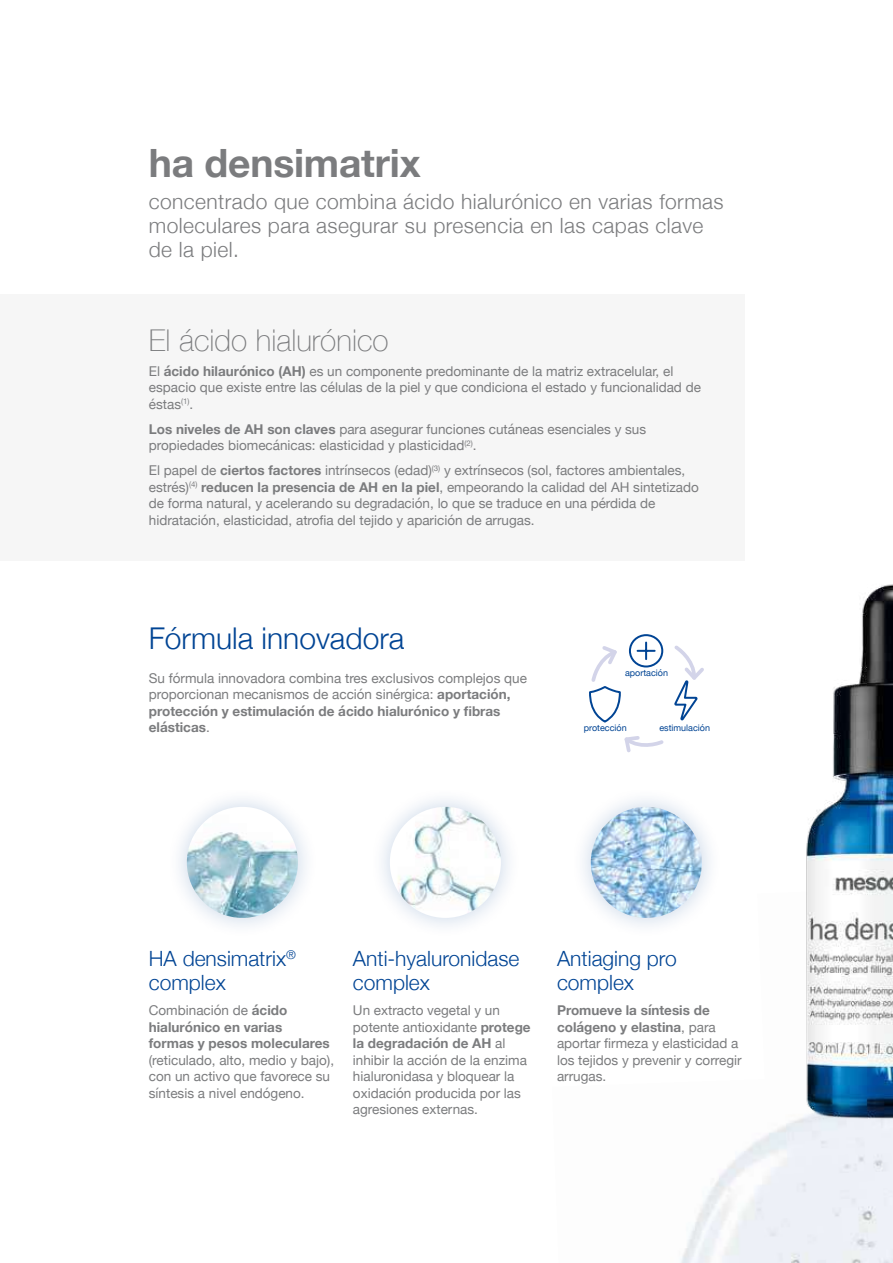
<style>
.page{position:relative;width:893px;height:1263px;background:#fff}
.page>*{position:absolute;margin:0;border:0;box-sizing:border-box;transform-origin:0 0}
.t1{font:700 39px "Helvetica Neue";letter-spacing:-.005em;color:#7b7c7e}
.t2{font:100 30px "Helvetica Neue";color:#7b7c7e}
.t3{font:300 30px "Helvetica Neue";color:#004494}
.t4{font:300 21px/24px "Helvetica Neue";letter-spacing:.02em;color:#7b7c7e}
.t5{font:300 21px/24px "Helvetica Neue";color:#004494}
.t6{font:13.5px/16.5px "Helvetica Neue";color:#7b7c7e}
.t7{font:700 13.5px/16.5px "Helvetica Neue";color:#7b7c7e}
.t8{font:9px "Helvetica Neue";color:#004494}
.s1{font-weight:700}
.s2{font-weight:400}
</style>
<div class="page">
<img style="left:680px;top:1119px;width:213px;height:144px">
<img style="left:800px;top:584px;width:93px;height:574px">
<div style="left:167px;top:787px;width:151px;height:151px;background:#004494;opacity:.2"></div>
<img style="left:187px;top:807px;width:111px;height:111px;border-radius:56px">
<div style="left:370px;top:787px;width:151px;height:151px;background:#004494;opacity:.2"></div>
<img style="left:390px;top:807px;width:111px;height:111px;border-radius:56px">
<div style="left:571px;top:787px;width:151px;height:151px;background:#004494;opacity:.2"></div>
<img style="left:591px;top:807px;width:111px;height:111px;border-radius:56px">
<div style="left:0;top:294px;width:744px;height:267px;background:#f6f6f6"></div>
<svg style="left:628px;top:634px;width:36px;height:34px"></svg>
<svg style="left:589px;top:646px;width:32px;height:77px"></svg>
<svg style="left:674px;top:645px;width:30px;height:76px"></svg>
<svg style="left:624px;top:736px;width:40px;height:17px"></svg>
<h1 class="t1" style="left:149px;top:132px;width:273px">ha densimatrix</h1>
<h3 class="t4" style="left:149px;top:188px;width:576px">concentrado que combina ácido hialurónico en varias formas moleculares para asegurar su presencia en las capas clave de la piel.</h3>
<h2 class="t2" style="left:149px;top:317px;width:241px">El ácido hialurónico</h2>
<p class="t6" style="left:149px;top:363px;width:554px">El <span class="s1">ácido hilaurónico (AH)</span> es un componente predominante de la matriz extracelular, el espacio que existe entre las células de la piel y que condiciona el estado y funcionalidad de éstas<sup>(1)</sup>.</p>
<p class="t6" style="left:149px;top:421px;width:499px"><span class="s1">Los niveles de AH son claves</span> para asegurar funciones cutáneas esenciales y sus propiedades biomecánicas: elasticidad y plasticidad<sup>(2)</sup>.</p>
<p class="t6" style="left:149px;top:463px;width:551px">El papel de <span class="s1">ciertos factores</span> intrínsecos (edad)<sup>(3)</sup> y extrínsecos (sol, factores ambientales, estrés)<sup>(4)</sup> <span class="s1">reducen la presencia de AH en la piel</span>, empeorando la calidad del AH sintetizado de forma natural, y acelerando su degradación, lo que se traduce en una pérdida de hidratación, elasticidad, atrofia del tejido y aparición de arrugas.</p>
<h2 class="t3" style="left:149px;top:614px;width:257px">Fórmula innovadora</h2>
<p class="t6" style="left:149px;top:670px;width:380px">Su fórmula innovadora combina tres exclusivos complejos que proporcionan mecanismos de acción sinérgica: <span class="s1">aportación, protección y estimulación de ácido hialurónico y fibras elásticas</span>.</p>
<p class="t8" style="left:625px;top:667px;width:45px">aportación</p>
<p class="t8" style="left:584px;top:722px;width:44px">protección</p>
<p class="t8" style="left:659px;top:722px;width:52px">estimulación</p>
<h3 class="t5" style="left:149px;top:945px;width:149px">HA densimatrix<sup>® </sup>complex</h3>
<p class="t7" style="left:149px;top:1003px;width:182px"><span class="s2">Combinación de</span> ácido hialurónico en varias formas y pesos moleculares</p>
<p class="t6" style="left:149px;top:1052px;width:187px">(reticulado, alto, medio y bajo), con un activo que favorece su síntesis a nivel endógeno.</p>
<h3 class="t5" style="left:353px;top:945px;width:168px">Anti-hyaluronidase complex</h3>
<p class="t6" style="left:353px;top:1003px;width:179px">Un extracto vegetal y un potente antioxidante <span class="s1">protege la degradación de AH</span> al inhibir la acción de la enzima hialuronidasa y bloquear la oxidación producida por las agresiones externas.</p>
<h3 class="t5" style="left:557px;top:945px;width:121px">Antiaging pro complex</h3>
<p class="t6" style="left:557px;top:1003px;width:186px"><span class="s1">Promueve la síntesis de colágeno y elastina</span>, para aportar firmeza y elasticidad a los tejidos y prevenir y corregir arrugas.</p>
</div>
